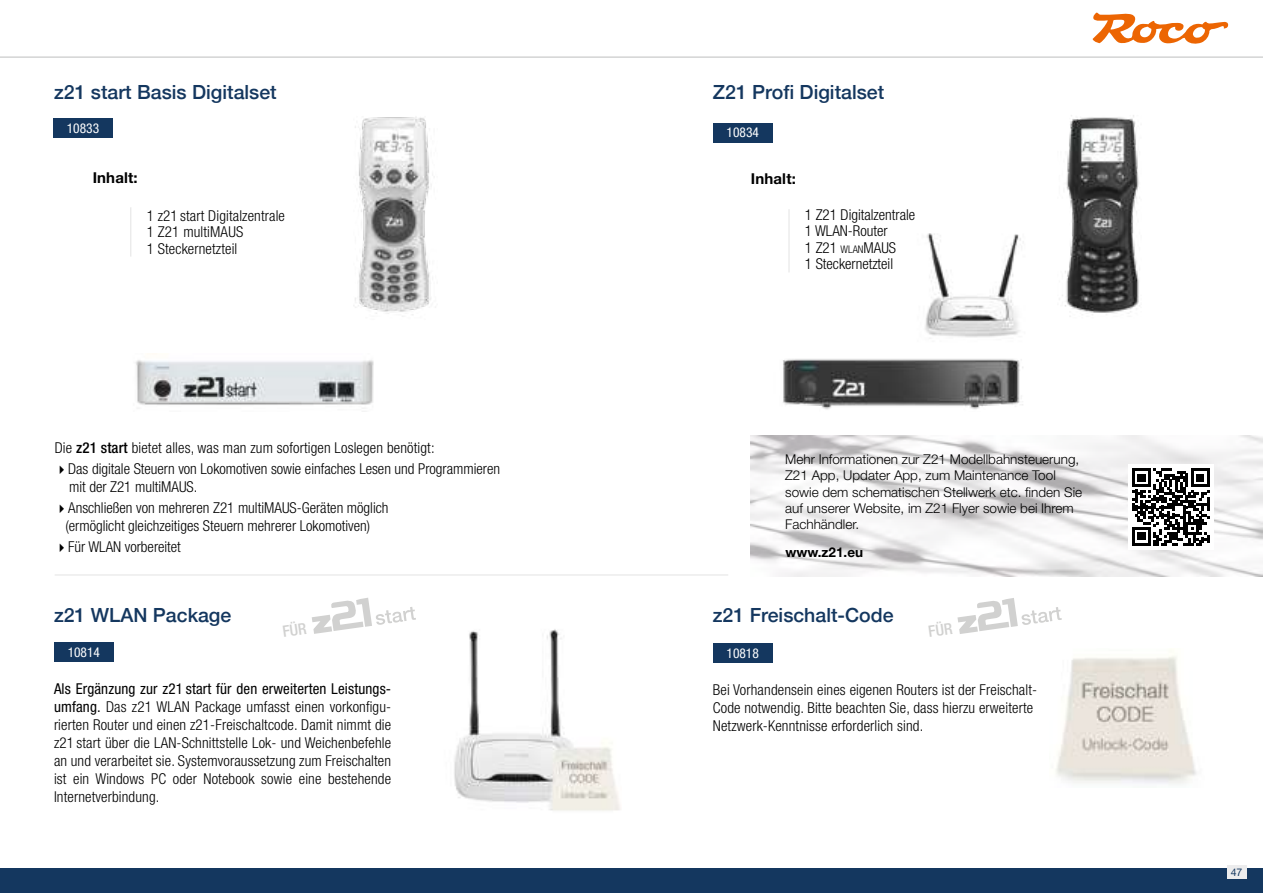
<style>
.page{position:relative;width:1263px;height:893px;background:#fff}
.page>*{position:absolute;margin:0;border:0;box-sizing:border-box;transform-origin:0 0}
.t1{font:500 19.5px "Helvetica Neue";color:#14375f}
.t2{font:300 condensed 15px/18px "Helvetica Neue LT Std";letter-spacing:.01em;color:#000}
.t3{font:700 15px "Helvetica Neue LT Std";letter-spacing:.01em;color:#000}
.t4{font:300 13.5px/16.2px "Helvetica Neue LT Std";color:#000}
.t5{font:condensed 13.5px "Helvetica Neue LT Std";color:#fff}
.t6{font:700 13.5px "Helvetica Neue LT Std";color:#000}
.t7{font:10.5px "Helvetica Neue";color:#14375f}
.s1{font-size:10.5px}
.s2{font-weight:500}
.s3{font-weight:400}
</style>
<div class="page">
<hr style="left:0;top:57px;width:1263px;height:1px;background:#bdbebe">
<svg style="left:0;top:868px;width:1px;height:25px"></svg>
<div style="left:1px;top:868px;width:1262px;height:25px;background:#14375f"></div>
<div style="left:1227px;top:865px;width:19px;height:14px;background:#ececed"></div>
<svg style="left:1092px;top:12px;width:136px;height:32px"></svg>
<img style="left:925px;top:233px;width:96px;height:105px">
<div style="left:53px;top:118px;width:60px;height:19px;background:#14375f"></div>
<hr style="left:55px;top:575px;width:673px;height:1px;background:#e3e3e3">
<div style="left:713px;top:123px;width:60px;height:19px;background:#14375f"></div>
<hr style="left:130px;top:207px;width:1px;height:50px;background:#e3e3e3">
<img style="left:135px;top:360px;width:239px;height:49px">
<hr style="left:789px;top:209px;width:1px;height:63px;background:#e3e3e3">
<img style="left:783px;top:359px;width:240px;height:51px">
<img style="left:1056px;top:655px;width:141px;height:129px">
<img style="left:454px;top:629px;width:166px;height:182px">
<div style="left:54px;top:642px;width:60px;height:20px;background:#14375f"></div>
<div style="left:713px;top:643px;width:60px;height:20px;background:#14375f"></div>
<img style="left:1059px;top:115px;width:80px;height:202px">
<img style="left:353px;top:117px;width:83px;height:200px">
<img style="left:751px;top:436px;width:512px;height:140px">
<div style="left:1128px;top:465px;width:85px;height:85px;background:#fff"></div>
<svg style="left:1132px;top:468px;width:77px;height:78px"></svg>
<svg style="left:312px;top:598px;width:104px;height:36px"></svg>
<svg style="left:957px;top:598px;width:105px;height:36px"></svg>
<h1 class="t1" style="left:54px;top:76px;width:224px">z21 start Basis Digitalset</h1>
<h1 class="t1" style="left:713px;top:76px;width:173px">Z21 Profi Digitalset</h1>
<p class="t5" style="left:67px;top:120px;width:34px">10833</p>
<p class="t5" style="left:726px;top:125px;width:34px">10834</p>
<p class="t3" style="left:93px;top:169px;width:47px">Inhalt:</p>
<p class="t2" style="left:147px;top:207px;width:140px;line-height:16.5px">1 z21 start Digitalzentrale<br>1 Z21 multiMAUS<br>1 Steckernetzteil</p>
<p class="t3" style="left:751px;top:169px;width:47px">Inhalt:</p>
<p class="t2" style="left:805px;top:206px;width:112px;line-height:16.5px">1 Z21 Digitalzentrale<br>1 WLAN-Router<br>1 Z21 <span class="s1">WLAN</span>MAUS<br>1 Steckernetzteil</p>
<p class="t2" style="left:55px;top:438px;width:381px">Die <span class="s2">z21 start</span> bietet alles, was man zum sofortigen Loslegen benötigt:</p>
<p class="t2" style="left:69px;top:459px;width:433px;text-indent:-14px">✔Das digitale Steuern von Lokomotiven sowie einfaches Lesen und Programmieren mit der Z21 multiMAUS.</p>
<p class="t2" style="left:55px;top:498px;width:335px;text-align:center">✔Anschließen von mehreren Z21 multiMAUS-Geräten möglich (ermöglicht gleichzeitiges Steuern mehrerer Lokomotiven)</p>
<p class="t2" style="left:55px;top:537px;width:128px">✔Für WLAN vorbereitet</p>
<p class="t4" style="left:785px;top:451px;width:299px">Mehr Informationen zur Z21 Modellbahnsteuerung, Z21 App, Updater App, zum Maintenance Tool sowie dem schematischen Stellwerk etc. finden Sie auf unserer Website, im Z21 Flyer sowie bei Ihrem Fachhändler.</p>
<p class="t6" style="left:786px;top:544px;width:79px">www.z21.eu</p>
<h1 class="t1" style="left:54px;top:600px;width:179px">z21 WLAN Package</h1>
<h1 class="t1" style="left:713px;top:600px;width:182px">z21 Freischalt-Code</h1>
<p class="t5" style="left:68px;top:644px;width:34px">10814</p>
<p class="t5" style="left:726px;top:645px;width:34px">10818</p>
<p class="t2" style="left:54px;top:679px;width:339px;text-align:justify"><span class="s3">Als Ergänzung zur z21 start für den erweiterten Leistungs&shy;umfang.</span> Das z21 WLAN Package umfasst einen vorkonfigu&shy;rierten Router und einen z21-Freischaltcode. Damit nimmt die z21 start über die LAN-Schnittstelle Lok- und Weichenbefehle an und verarbeitet sie. Systemvoraussetzung zum Freischalten ist ein Windows PC oder Notebook sowie eine bestehende Internetverbindung.</p>
<p class="t2" style="left:713px;top:680px;width:326px">Bei Vorhandensein eines eigenen Routers ist der Freischalt-<br>Code notwendig. Bitte beachten Sie, dass hierzu erweiterte<br>Netzwerk-Kenntnisse erforderlich sind.</p>
<p class="t7" style="left:1231px;top:865px;width:13px">47</p>
</div>
